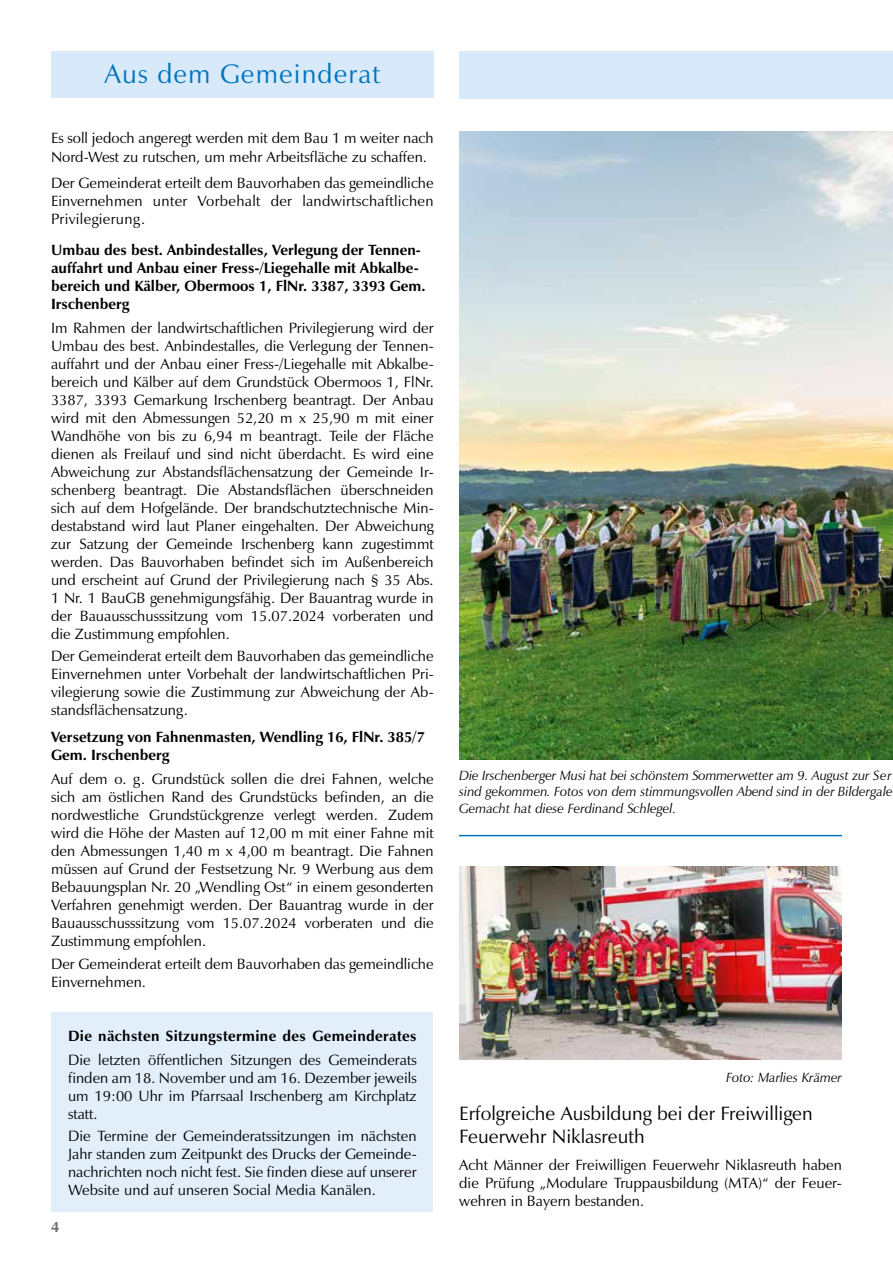
<style>
.page{position:relative;width:893px;height:1263px;background:#fff}
.page>*{position:absolute;margin:0;border:0;box-sizing:border-box;transform-origin:0 0}
.t1{font:27px "Zapf Humanist 601 BT";letter-spacing:.04em;color:#0074be}
.t2{font:19.5px/23.4px "Zapf Humanist 601 BT";color:#000}
.t3{font:15px/18px "Zapf Humanist 601 BT";color:#000;text-align:justify}
.t4{font:700 15px/18px "Zapf Humanist 601 BT";color:#000}
.t5{font:700 15px "Zapf Humanist 601 BT";letter-spacing:.02em;color:#000}
.t6{font:700 15px "Zapf Humanist 601 BT";color:#6e6e6e}
.t7{font:italic 13.5px/16.2px "Zapf Humanist 601 BT";color:#000;text-align:justify}
</style>
<div class="page">
<div style="left:51px;top:1012px;width:382px;height:200px;background:#e2effb"></div>
<div style="left:459px;top:51px;width:434px;height:47px;background:#d8eaf9"></div>
<div style="left:51px;top:51px;width:383px;height:47px;background:#d8eaf9"></div>
<img style="left:459px;top:866px;width:383px;height:194px">
<img style="left:459px;top:132px;width:434px;height:627px">
<hr style="left:459px;top:835px;width:383px;height:1px;background:#0074be">
<h1 class="t1" style="left:104px;top:57px;width:277px">Aus dem Gemeinderat</h1>
<p class="t3" style="left:51px;top:129px;width:384px">Es soll jedoch angeregt werden mit dem Bau 1 m weiter nach<br>Nord-West zu rutschen, um mehr Arbeitsfläche zu schaffen.</p>
<p class="t3" style="left:51px;top:174px;width:384px">Der Gemeinderat erteilt dem Bauvorhaben das gemeindliche Einvernehmen unter Vorbehalt der landwirtschaftlichen Privilegierung.</p>
<p class="t4" style="left:51px;top:241px;width:376px">Umbau des best. Anbindestalles, Verlegung der Tennen&shy;auffahrt und Anbau einer Fress-/Liegehalle mit Abkalbe&shy;bereich und Kälber, Obermoos 1, FlNr. 3387, 3393 Gem.<br>Irschenberg</p>
<p class="t3" style="left:51px;top:319px;width:384px">Im Rahmen der landwirtschaftlichen Privilegierung wird der Umbau des best. Anbindestalles, die Verlegung der Tennen&shy;auffahrt und der Anbau einer Fress-/Liegehalle mit Abkalbe&shy;bereich und Kälber auf dem Grundstück Obermoos 1, FlNr.<br>3387, 3393 Gemarkung Irschenberg beantragt. Der Anbau wird mit den Abmessungen 52,20 m x 25,90 m mit einer Wandhöhe von bis zu 6,94 m beantragt. Teile der Fläche dienen als Freilauf und sind nicht überdacht. Es wird eine Abweichung zur Abstandsflächensatzung der Gemeinde Ir&shy;schenberg beantragt. Die Abstandsflächen überschneiden sich auf dem Hofgelände. Der brandschutztechnische Min&shy;destabstand wird laut Planer eingehalten. Der Abweichung zur Satzung der Gemeinde Irschenberg kann zugestimmt werden. Das Bauvorhaben befindet sich im Außenbereich und erscheint auf Grund der Privilegierung nach § 35 Abs.<br>1 Nr. 1 BauGB genehmigungsfähig. Der Bauantrag wurde in der Bauausschusssitzung vom 15.07.2024 vorberaten und die Zustimmung empfohlen.</p>
<p class="t3" style="left:51px;top:647px;width:384px">Der Gemeinderat erteilt dem Bauvorhaben das gemeindliche Einvernehmen unter Vorbehalt der landwirtschaftlichen Pri&shy;vilegierung sowie die Zustimmung zur Abweichung der Ab&shy;standsflächensatzung.</p>
<p class="t4" style="left:51px;top:728px;width:375px">Versetzung von Fahnenmasten, Wendling 16, FlNr. 385/7<br>Gem. Irschenberg</p>
<p class="t3" style="left:51px;top:770px;width:384px">Auf dem o. g. Grundstück sollen die drei Fahnen, welche sich am östlichen Rand des Grundstücks befinden, an die nordwestliche Grundstückgrenze verlegt werden. Zudem wird die Höhe der Masten auf 12,00 m mit einer Fahne mit den Abmessungen 1,40 m x 4,00 m beantragt. Die Fahnen müssen auf Grund der Festsetzung Nr. 9 Werbung aus dem Bebauungsplan Nr. 20 „Wendling Ost“ in einem gesonderten Verfahren genehmigt werden. Der Bauantrag wurde in der Bauausschusssitzung vom 15.07.2024 vorberaten und die Zustimmung empfohlen.</p>
<p class="t3" style="left:51px;top:954px;width:384px">Der Gemeinderat erteilt dem Bauvorhaben das gemeindliche<br>Einvernehmen.</p>
<p class="t5" style="left:68px;top:1026px;width:350px">Die nächsten Sitzungstermine des Gemeinderates</p>
<p class="t3" style="left:68px;top:1051px;width:350px">Die letzten öffentlichen Sitzungen des Gemeinderats finden am 18. November und am 16. Dezember jeweils um 19:00 Uhr im Pfarrsaal Irschenberg am Kirchplatz statt.</p>
<p class="t3" style="left:68px;top:1127px;width:350px">Die Termine der Gemeinderatssitzungen im nächsten Jahr standen zum Zeitpunkt des Drucks der Gemeinde&shy;nachrichten noch nicht fest. Sie finden diese auf unserer Website und auf unseren Social Media Kanälen.</p>
<p class="t6" style="left:51px;top:1218px;width:10px">4</p>
<p class="t7" style="left:459px;top:767px;width:435px">Die Irschenberger Musi hat bei schönstem Sommerwetter am 9. August zur Ser sind gekommen. Fotos von dem stimmungsvollen Abend sind in der Bildergale Gemacht hat diese Ferdinand Schlegel.</p>
<p class="t7" style="left:726px;top:1069px;width:117px">Foto: Marlies Krämer</p>
<h2 class="t2" style="left:459px;top:1101px;width:355px">Erfolgreiche Ausbildung bei der Freiwilligen<br>Feuerwehr Niklasreuth</h2>
<p class="t3" style="left:459px;top:1155px;width:384px">Acht Männer der Freiwilligen Feuerwehr Niklasreuth haben die Prüfung „Modulare Truppausbildung (MTA)“ der Feuer&shy;wehren in Bayern bestanden.</p>
</div>
